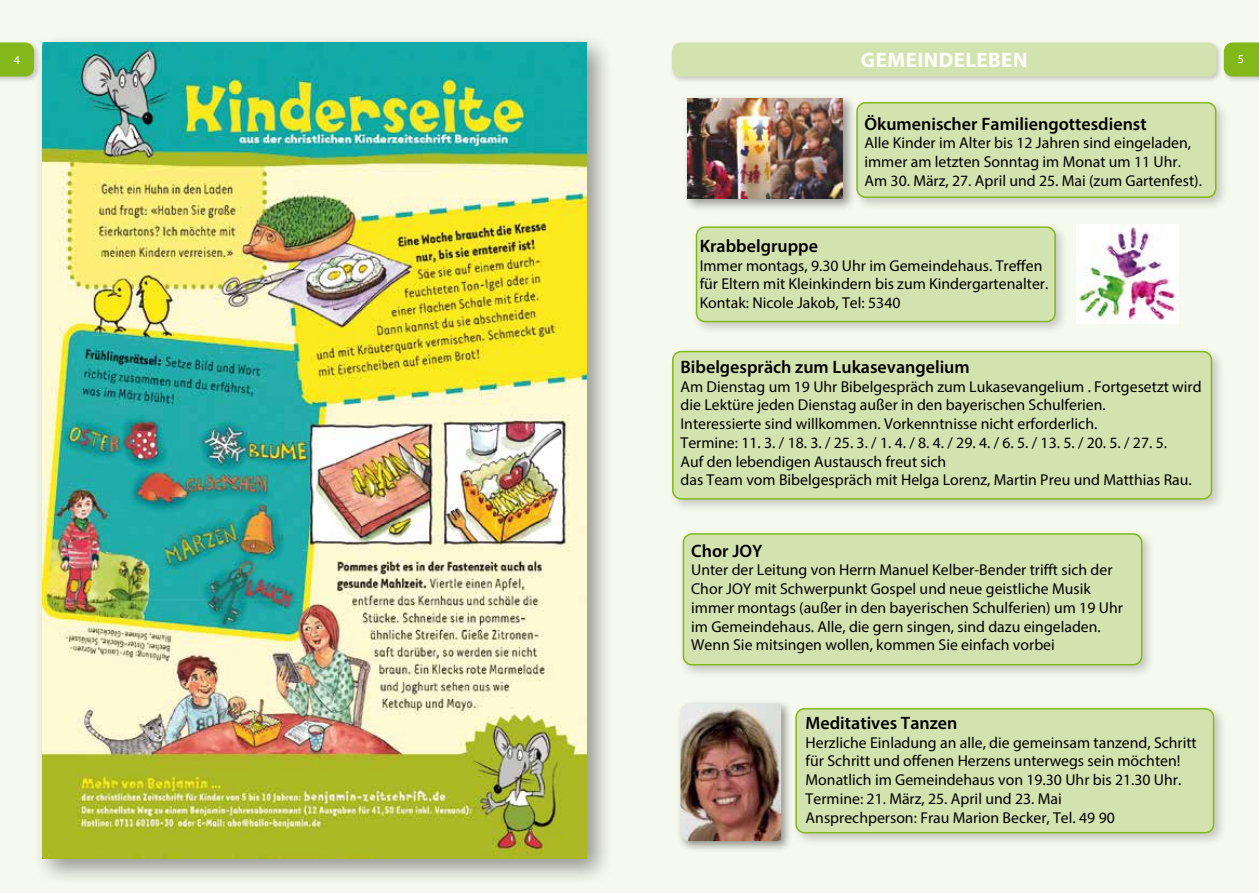
<style>
.page{position:relative;width:1259px;height:893px;background:#f6f9ee}
.page>*{position:absolute;margin:0;border:0;box-sizing:border-box;transform-origin:0 0}
.t1{font:700 21px "Myriad Pro";letter-spacing:.02em;color:#fff}
.t2{font:600 18px "Myriad Pro";color:#000}
.t3{font:15.75px/18.8px "Myriad Pro";color:#000}
.t4{font:12px "Myriad Pro";color:#fff}
</style>
<div class="page">
<div style="left:0;top:40px;width:41px;height:43px;background:#000;opacity:.2"></div>
<svg style="left:0;top:43px;width:32px;height:34px"></svg>
<div style="left:1221px;top:40px;width:38px;height:43px;background:#000;opacity:.2"></div>
<svg style="left:1224px;top:43px;width:35px;height:34px"></svg>
<div style="left:683px;top:94px;width:173px;height:118px;background:#000;opacity:.4"></div>
<img style="left:687px;top:99px;width:156px;height:100px">
<div style="left:851px;top:97px;width:378px;height:114px;background:#000;opacity:.2"></div>
<div style="left:857px;top:103px;width:358px;height:94px;background:#d3e3af;border-radius:9px"></div>
<div style="left:856px;top:102px;width:360px;height:96px;border:2px solid #83b81a;border-radius:9px"></div>
<div style="left:667px;top:346px;width:558px;height:167px;background:#000;opacity:.2"></div>
<div style="left:673px;top:352px;width:538px;height:147px;background:#d3e3af;border-radius:9px"></div>
<div style="left:672px;top:351px;width:540px;height:149px;border:2px solid #83b81a;border-radius:9px"></div>
<div style="left:790px;top:703px;width:438px;height:144px;background:#000;opacity:.2"></div>
<div style="left:796px;top:709px;width:417px;height:124px;background:#d3e3af;border-radius:9px"></div>
<div style="left:795px;top:708px;width:419px;height:125px;border:2px solid #83b81a;border-radius:9px"></div>
<div style="left:676px;top:699px;width:117px;height:154px;background:#000;opacity:.4"></div>
<img style="left:680px;top:704px;width:101px;height:137px">
<div style="left:669px;top:40px;width:554px;height:43px;background:#000;opacity:.2"></div>
<div style="left:672px;top:43px;width:544px;height:34px;background:#d3e3af;border-radius:9px"></div>
<img style="left:1076px;top:224px;width:102px;height:99px">
<div style="left:32px;top:32px;width:582px;height:854px;background:#000;opacity:.4"></div>
<img style="left:43px;top:43px;width:544px;height:816px">
<div style="left:678px;top:528px;width:478px;height:151px;background:#000;opacity:.2"></div>
<div style="left:683px;top:534px;width:458px;height:131px;background:#d3e3af;border-radius:9px"></div>
<div style="left:682px;top:533px;width:460px;height:132px;border:2px solid #83b81a;border-radius:9px"></div>
<div style="left:691px;top:222px;width:378px;height:114px;background:#000;opacity:.2"></div>
<div style="left:696px;top:227px;width:359px;height:95px;background:#d3e3af;border-radius:9px"></div>
<div style="left:696px;top:226px;width:360px;height:96px;border:2px solid #83b81a;border-radius:9px"></div>
<h1 class="t1" style="left:861px;top:46px;width:168px">GEMEINDELEBEN</h1>
<p class="t4" style="left:14px;top:53px;width:8px">4</p>
<p class="t4" style="left:1237px;top:52px;width:8px">5</p>
<p class="t2" style="left:864px;top:112px;width:284px">Ökumenischer Familiengottesdienst</p>
<p class="t3" style="left:864px;top:133px;width:339px">Alle Kinder im Alter bis 12 Jahren sind eingeladen, immer am letzten Sonntag im Monat um 11 Uhr.<br>Am 30. März, 27. April und 25. Mai (zum Gartenfest).</p>
<p class="t2" style="left:699px;top:234px;width:120px">Krabbelgruppe</p>
<p class="t3" style="left:699px;top:256px;width:350px">Immer montags, 9.30 Uhr im Gemeindehaus. Treffen für Eltern mit Kleinkindern bis zum Kindergartenalter.<br>Kontak: Nicole Jakob, Tel: 5340</p>
<p class="t2" style="left:680px;top:355px;width:291px">Bibelgespräch zum Lukasevangelium</p>
<p class="t3" style="left:680px;top:377px;width:522px">Am Dienstag um 19 Uhr Bibelgespräch zum Lukasevangelium . Fortgesetzt wird die Lektüre jeden Dienstag außer in den bayerischen Schulferien.<br>Interessierte sind willkommen. Vorkenntnisse nicht erforderlich.<br>Termine: 11. 3. / 18. 3. / 25. 3. / 1. 4. / 8. 4. / 29. 4. / 6. 5. / 13. 5. / 20. 5. / 27. 5.<br>Auf den lebendigen Austausch freut sich<br>das Team vom Bibelgespräch mit Helga Lorenz, Martin Preu und Matthias Rau.</p>
<p class="t2" style="left:691px;top:539px;width:73px">Chor JOY</p>
<p class="t3" style="left:691px;top:560px;width:433px">Unter der Leitung von Herrn Manuel Kelber-Bender trifft sich der Chor JOY mit Schwerpunkt Gospel und neue geistliche Musik immer montags (außer in den bayerischen Schulferien) um 19 Uhr im Gemeindehaus. Alle, die gern singen, sind dazu eingeladen.<br>Wenn Sie mitsingen wollen, kommen Sie einfach vorbei</p>
<p class="t2" style="left:805px;top:711px;width:153px">Meditatives Tanzen</p>
<p class="t3" style="left:805px;top:733px;width:393px">Herzliche Einladung an alle, die gemeinsam tanzend, Schritt für Schritt und offenen Herzens unterwegs sein möchten!<br>Monatlich im Gemeindehaus von 19.30 Uhr bis 21.30 Uhr.<br>Termine: 21. März, 25. April und 23. Mai<br>Ansprechperson: Frau Marion Becker, Tel. 49 90</p>
</div>
